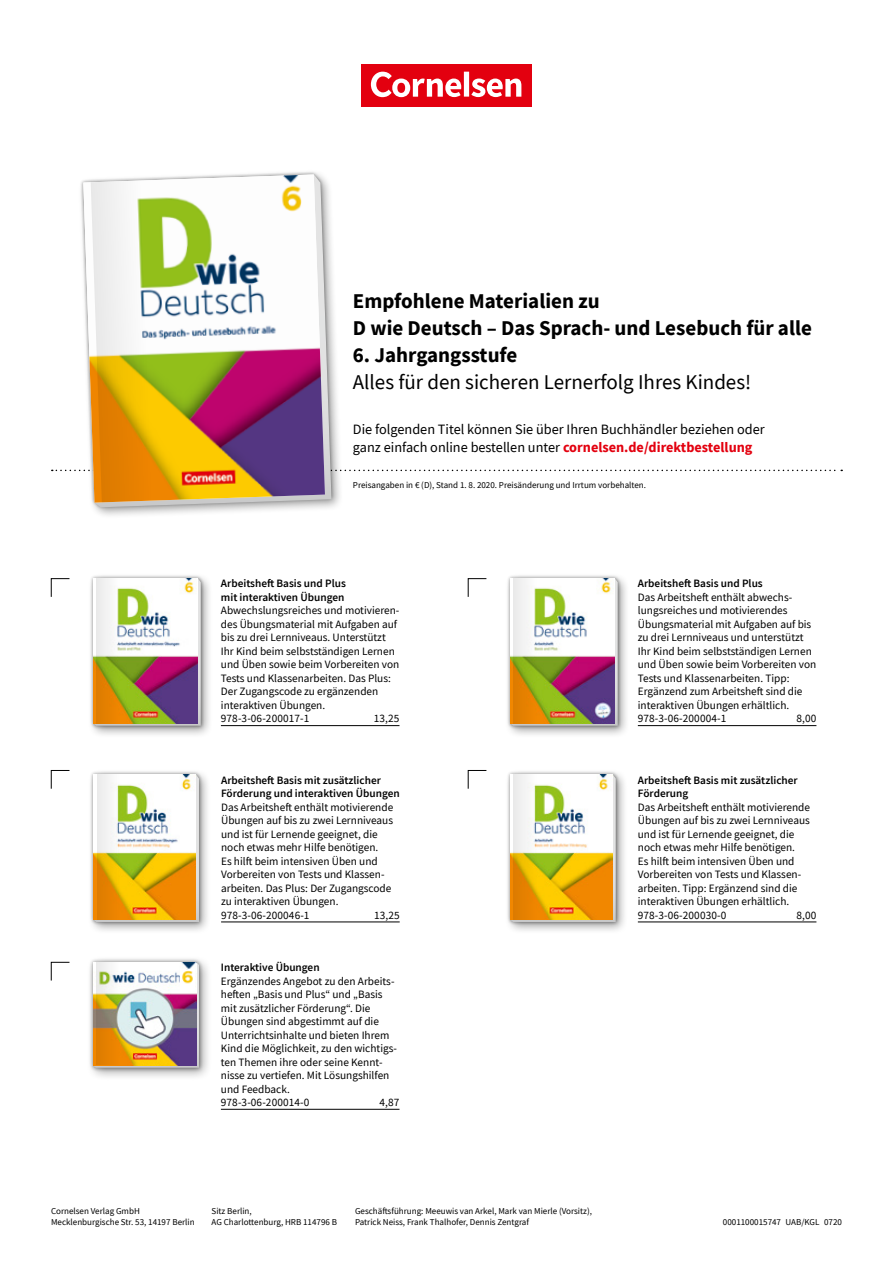
<style>
.page{position:relative;width:893px;height:1263px;background:#fff}
.page>*{position:absolute;margin:0;border:0;box-sizing:border-box;transform-origin:0 0}
.t1{font:700 21px/27px "CV Source Sans";color:#000}
.t2{font:21px "CV Source Sans";color:#000}
.t3{font:14.25px/18px "CV Source Sans";color:#000}
.t4{font:11.25px/13.5px "CV Source Sans";color:#000}
.t5{font:600 11.25px/13.5px "CV Source Sans";color:#000}
.t6{font:9px/10.5px "CV Source Sans";color:#000}
.s1{font-weight:700;color:#e3000f}
</style>
<div class="page">
<svg style="left:468px;top:578px;width:19px;height:19px"></svg>
<svg style="left:51px;top:578px;width:19px;height:19px"></svg>
<hr style="left:638px;top:725px;width:178px;height:1px;background:#000">
<div style="left:504px;top:572px;width:126px;height:166px;background:#000;opacity:.4"></div>
<div style="left:507px;top:575px;width:114px;height:154px;background:#000;opacity:.4"></div>
<svg style="left:510px;top:578px;width:108px;height:148px"></svg>
<img style="left:510px;top:578px;width:105px;height:145px">
<svg style="left:514px;top:578px;width:23px;height:145px"></svg>
<hr style="left:221px;top:725px;width:178px;height:1px;background:#000">
<div style="left:87px;top:572px;width:126px;height:166px;background:#000;opacity:.4"></div>
<div style="left:90px;top:575px;width:114px;height:154px;background:#000;opacity:.4"></div>
<svg style="left:93px;top:578px;width:108px;height:148px"></svg>
<img style="left:93px;top:578px;width:105px;height:145px">
<svg style="left:97px;top:578px;width:23px;height:145px"></svg>
<div style="left:77px;top:168px;width:267px;height:351px;background:#000;opacity:.4"></div>
<svg style="left:80px;top:171px;width:255px;height:340px"></svg>
<img style="left:83px;top:174px;width:242px;height:329px">
<svg style="left:52px;top:180px;width:790px;height:322px"></svg>
<svg style="left:468px;top:770px;width:19px;height:19px"></svg>
<svg style="left:51px;top:770px;width:19px;height:19px"></svg>
<hr style="left:638px;top:922px;width:178px;height:1px;background:#000">
<hr style="left:221px;top:922px;width:179px;height:1px;background:#000">
<div style="left:504px;top:769px;width:124px;height:165px;background:#000;opacity:.4"></div>
<div style="left:507px;top:771px;width:112px;height:154px;background:#000;opacity:.4"></div>
<svg style="left:510px;top:775px;width:106px;height:147px"></svg>
<img style="left:510px;top:774px;width:103px;height:146px">
<svg style="left:514px;top:775px;width:23px;height:145px"></svg>
<div style="left:88px;top:769px;width:123px;height:165px;background:#000;opacity:.4"></div>
<div style="left:90px;top:771px;width:113px;height:154px;background:#000;opacity:.4"></div>
<svg style="left:94px;top:775px;width:105px;height:147px"></svg>
<img style="left:93px;top:774px;width:103px;height:146px">
<svg style="left:97px;top:775px;width:23px;height:145px"></svg>
<div style="left:86px;top:955px;width:127px;height:126px;background:#000;opacity:.4"></div>
<div style="left:89px;top:958px;width:114px;height:114px;background:#000;opacity:.4"></div>
<svg style="left:93px;top:962px;width:106px;height:106px"></svg>
<img style="left:93px;top:962px;width:103px;height:103px">
<svg style="left:97px;top:962px;width:22px;height:103px;background:#cda85a"></svg>
<svg style="left:51px;top:962px;width:19px;height:19px"></svg>
<hr style="left:221px;top:1109px;width:178px;height:1px;background:#000">
<img style="left:181px;top:970px;width:13px;height:21px">
<div style="left:361px;top:64px;width:170px;height:42px;background:#e3000f"></div>
<svg style="left:371px;top:72px;width:150px;height:25px"></svg>
<h1 class="t1" style="left:353px;top:288px;width:461px">Empfohlene Materialien zu<br>D wie Deutsch – Das Sprach- und Lesebuch für alle</h1>
<h1 class="t1" style="left:353px;top:342px;width:166px">6. Jahrgangsstufe</h1>
<h1 class="t2" style="left:353px;top:369px;width:400px">Alles für den sicheren Lernerfolg Ihres Kindes!</h1>
<p class="t3" style="left:353px;top:421px;width:413px">Die folgenden Titel können Sie über Ihren Buchhändler beziehen oder ganz einfach online bestellen unter <span class="s1">cornelsen.de/direktbestellung</span></p>
<p class="t6" style="left:353px;top:480px;width:295px">Preisangaben in € (D), Stand 1. 8. 2020. Preisänderung und Irrtum vorbehalten.</p>
<p class="t5" style="left:221px;top:577px;width:126px">Arbeitsheft Basis und Plus mit interaktiven Übungen</p>
<p class="t4" style="left:221px;top:604px;width:180px">Abwechslungsreiches und motivieren&shy;des Übungsmaterial mit Aufgaben auf bis zu drei Lernniveaus. Unterstützt Ihr Kind beim selbstständigen Lernen und Üben sowie beim Vorbereiten von Tests und Klassenarbeiten. Das Plus:<br>Der Zugangscode zu ergänzenden interaktiven Übungen.<br>978-3-06-200017-1</p>
<p class="t4" style="left:374px;top:712px;width:27px">13,25</p>
<p class="t5" style="left:221px;top:773px;width:180px">Arbeitsheft Basis mit zusätzlicher<br>Förderung und interaktiven Übungen</p>
<p class="t4" style="left:221px;top:800px;width:174px">Das Arbeitsheft enthält motivierende<br>Übungen auf bis zu zwei Lernniveaus und ist für Lernende geeignet, die noch etwas mehr Hilfe benötigen.<br>Es hilft beim intensiven Üben und<br>Vorbereiten von Tests und Klassen&shy;arbeiten. Das Plus: Der Zugangscode zu interaktiven Übungen.<br>978-3-06-200046-1</p>
<p class="t4" style="left:374px;top:908px;width:27px">13,25</p>
<p class="t5" style="left:221px;top:960px;width:100px">Interaktive Übungen</p>
<p class="t4" style="left:221px;top:974px;width:178px">Ergänzendes Angebot zu den Arbeits&shy;heften „Basis und Plus“ und „Basis mit zusätzlicher Förderung“. Die<br>Übungen sind abgestimmt auf die<br>Unterrichtsinhalte und bieten Ihrem<br>Kind die Möglichkeit, zu den wichtigs&shy;ten Themen ihre oder seine Kennt&shy;nisse zu vertiefen. Mit Lösungshilfen und Feedback.<br>978-3-06-200014-0</p>
<p class="t4" style="left:380px;top:1095px;width:21px">4,87</p>
<p class="t5" style="left:638px;top:577px;width:126px">Arbeitsheft Basis und Plus</p>
<p class="t4" style="left:638px;top:590px;width:180px">Das Arbeitsheft enthält abwechs&shy;lungsreiches und motivierendes Übungsmaterial mit Aufgaben auf bis zu drei Lernniveaus und unterstützt Ihr Kind beim selbstständigen Lernen und Üben sowie beim Vorbereiten von Tests und Klassenarbeiten. Tipp:<br>Ergänzend zum Arbeitsheft sind die interaktiven Übungen erhältlich.<br>978-3-06-200004-1</p>
<p class="t4" style="left:796px;top:712px;width:21px">8,00</p>
<p class="t5" style="left:638px;top:773px;width:161px">Arbeitsheft Basis mit zusätzlicher<br>Förderung</p>
<p class="t4" style="left:638px;top:800px;width:174px">Das Arbeitsheft enthält motivierende Übungen auf bis zu zwei Lernniveaus und ist für Lernende geeignet, die noch etwas mehr Hilfe benötigen.<br>Es hilft beim intensiven Üben und Vorbereiten von Tests und Klassen&shy;arbeiten. Tipp: Ergänzend sind die interaktiven Übungen erhältlich.<br>978-3-06-200030-0</p>
<p class="t4" style="left:796px;top:908px;width:21px">8,00</p>
<p class="t6" style="left:51px;top:1206px;width:145px">Cornelsen Verlag GmbH<br>Mecklenburgische Str. 53, 14197 Berlin</p>
<p class="t6" style="left:355px;top:1206px;width:238px">Geschäftsführung: Meeuwis van Arkel, Mark van Mierle (Vorsitz),<br>Patrick Neiss, Frank Thalhofer, Dennis Zentgraf</p>
<p class="t6" style="left:723px;top:1216px;width:120px">0001100015747 UAB/KGL 0720</p>
<p class="t6" style="left:212px;top:1206px;width:127px">Sitz Berlin,<br>AG Charlottenburg, HRB 114796 B</p>
</div>
